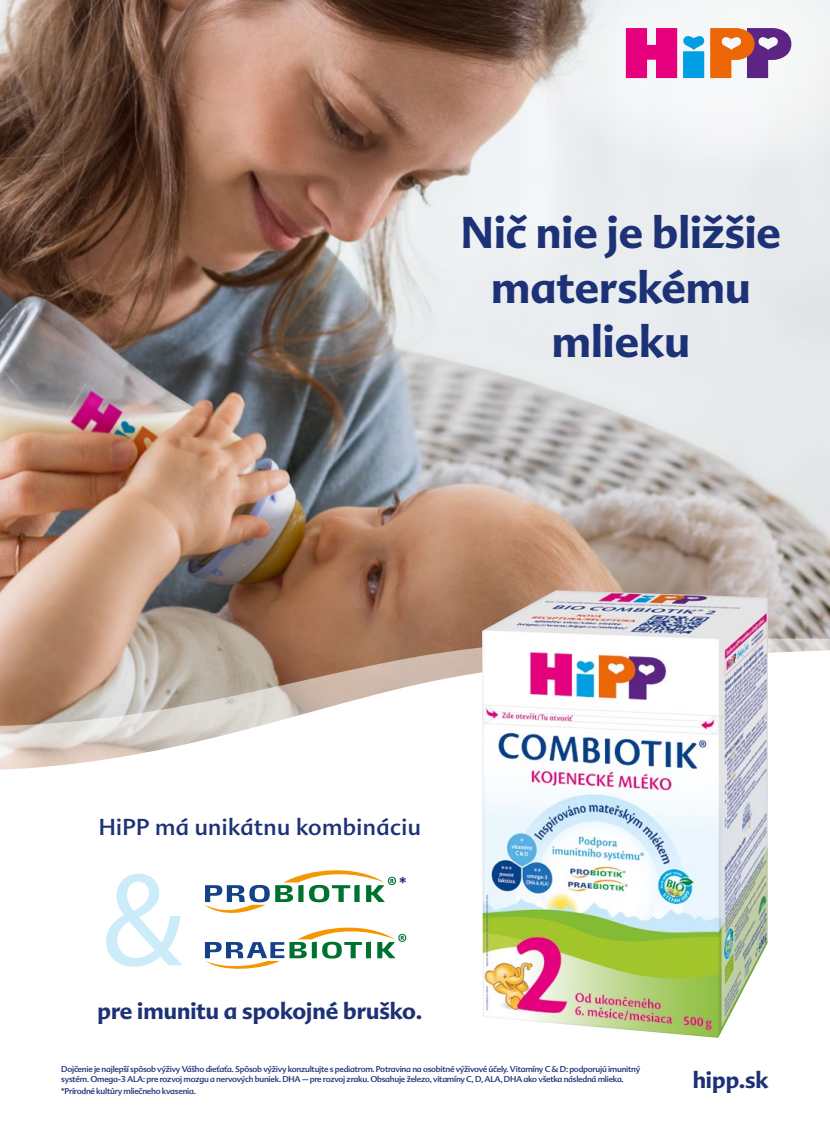
<style>
.page{position:relative;width:830px;height:1136px;background:#fff}
.page>*{position:absolute;margin:0;border:0;box-sizing:border-box;transform-origin:0 0}
.t1{font:133.95px "Myriad Pro";color:#009fe3}
.t2{font:700 43.35px/54.9px "Advert OT";color:#1d3176;text-align:center}
.t3{font:700 22.5px "Advert OT";color:#1d3176}
.t4{font:22.5px "Advert OT";letter-spacing:.02em;color:#1d3176}
.t5{font:18px "Advert OT";color:#1d3176}
.t6{font:8.25px/9.9px "Advert OT";letter-spacing:-.03em;color:#1d3176}
</style>
<div class="page">
<img style="left:0;top:0;width:829px;height:630px">
<svg style="left:0;top:630px;width:829px;height:408px"></svg>
<svg style="left:495px;top:0;width:334px;height:192px;fill:#eff2f3"></svg>
<svg style="left:625px;top:28px;width:166px;height:50px"></svg>
<svg style="left:203px;top:864px;width:203px;height:108px"></svg>
<img style="left:482px;top:590px;width:285px;height:447px">
<h2 class="t2" style="left:460px;top:203px;width:321px">Nič nie je bližšie materskému mlieku</h2>
<h3 class="t4" style="left:99px;top:812px;width:323px">HiPP má unikátnu kombináciu</h3>
<h1 class="t1" style="left:102px;top:837px;width:82px">&amp;</h1>
<h3 class="t5" style="left:399px;top:872px;width:9px">*</h3>
<h3 class="t3" style="left:97px;top:995px;width:326px">pre imunitu a spokojné bruško.</h3>
<p class="t6" style="left:61px;top:1063px;width:580px">Dojčenie je najlepší spôsob výživy Vášho dieťaťa. Spôsob výživy konzultujte s pediatrom. Potravina na osobitné výživové účely. Vitamíny C &amp; D: podporujú imunitný systém. Omega-3 ALA: pre rozvoj mozgu a nervových buniek. DHA – pre rozvoj zraku. Obsahuje železo, vitamíny C, D, ALA, DHA ako všetka následná mlieka.</p>
<p class="t6" style="left:61px;top:1085px;width:136px">*Prírodné kultúry mliečneho kvasenia.</p>
<h3 class="t3" style="left:692px;top:1064px;width:77px">hipp.sk</h3>
</div>
